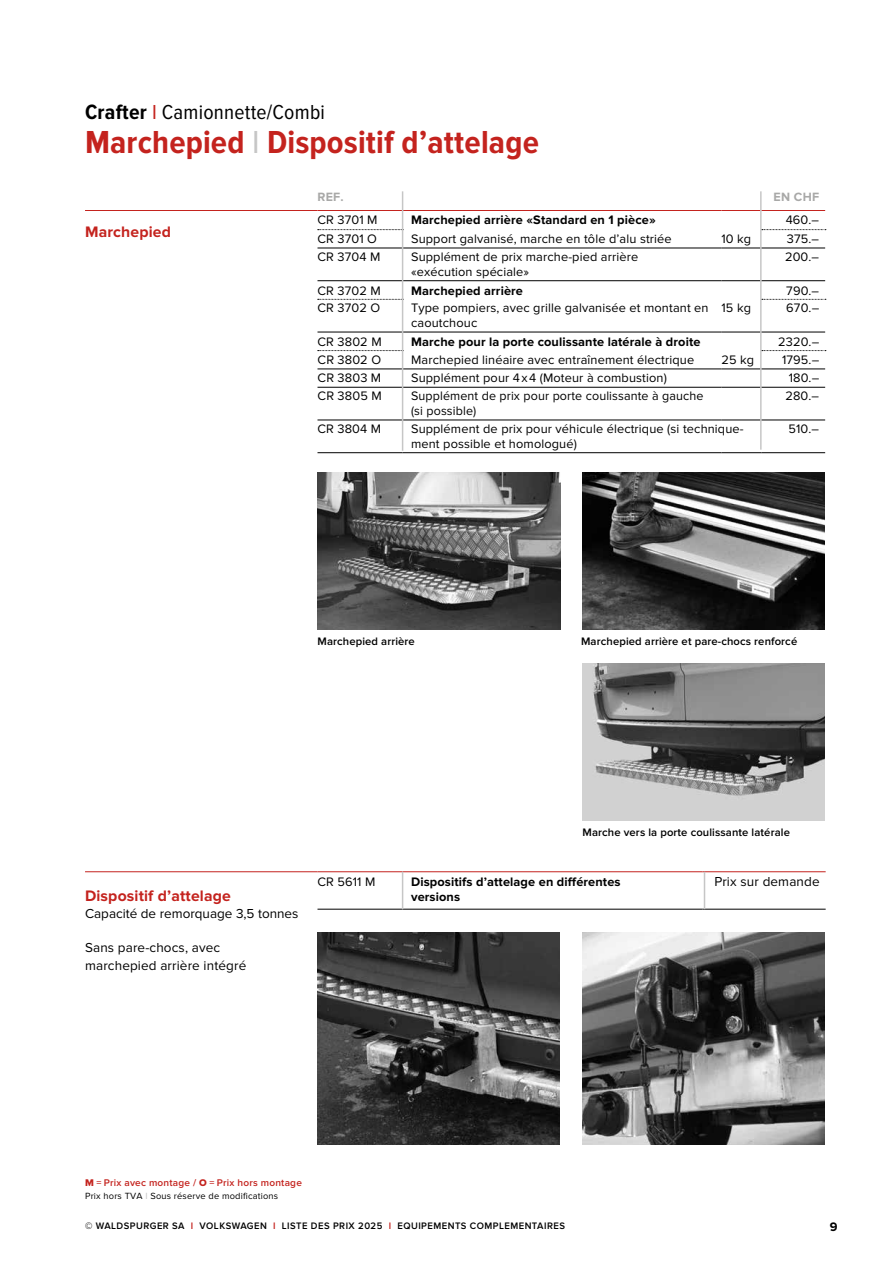
<style>
.page{position:relative;width:893px;height:1263px;background:#fff}
.page>*{position:absolute;margin:0;border:0;box-sizing:border-box;transform-origin:0 0}
.t1{font:700 33px "Proxima Nova Cond";letter-spacing:.005em;color:#c4231e}
.t2{font:21px "Proxima Nova Cond";letter-spacing:.01em;color:#000}
.t3{font:700 15.75px "Proxima Nova";letter-spacing:.01em;color:#c4231e}
.t4{font:13.5px/17.2px "Proxima Nova";letter-spacing:.01em;color:#000}
.t5{font:12.75px/15px "Proxima Nova";letter-spacing:.01em;color:#000}
.t6{font:700 12.75px/15px "Proxima Nova";letter-spacing:.01em;color:#000}
.t7{font:700 12.45px "Proxima Nova";letter-spacing:.02em;color:#a8a8a7}
.t8{font:600 11.25px "Proxima Nova";letter-spacing:.01em;color:#000}
.t9{font:600 10.05px "Proxima Nova";letter-spacing:.02em;color:#c4231e}
.t10{font:600 9.75px "Proxima Nova";letter-spacing:.05em;color:#000}
.t11{font:9.3px "Proxima Nova";letter-spacing:.02em;color:#000}
.s1{font-weight:700;font-size:21.45px}
.s2{color:#c4231e}
.s3{font-weight:400;color:#c6c6c6}
.s4{font-family:"Proxima Nova Extrabld";font-weight:400}
.s5{color:#c6c6c6}
</style>
<div class="page">
<svg style="left:318px;top:229px;width:84px;height:1px"></svg>
<svg style="left:762px;top:229px;width:64px;height:1px"></svg>
<svg style="left:318px;top:299px;width:84px;height:1px"></svg>
<svg style="left:762px;top:299px;width:64px;height:1px"></svg>
<svg style="left:318px;top:350px;width:84px;height:1px"></svg>
<svg style="left:762px;top:350px;width:64px;height:1px"></svg>
<hr style="left:761px;top:387px;width:64px;height:1px;background:#000">
<hr style="left:761px;top:420px;width:64px;height:1px;background:#000">
<hr style="left:317px;top:452px;width:86px;height:1px;background:#000">
<hr style="left:403px;top:452px;width:318px;height:1px;background:#000">
<hr style="left:721px;top:452px;width:40px;height:1px;background:#000">
<hr style="left:761px;top:452px;width:64px;height:1px;background:#000">
<hr style="left:317px;top:248px;width:86px;height:1px;background:#000">
<hr style="left:403px;top:248px;width:318px;height:1px;background:#000">
<hr style="left:721px;top:248px;width:40px;height:1px;background:#000">
<hr style="left:761px;top:248px;width:64px;height:1px;background:#000">
<hr style="left:317px;top:280px;width:86px;height:1px;background:#000">
<hr style="left:403px;top:280px;width:318px;height:1px;background:#000">
<hr style="left:721px;top:280px;width:40px;height:1px;background:#000">
<hr style="left:761px;top:280px;width:64px;height:1px;background:#000">
<hr style="left:317px;top:332px;width:86px;height:1px;background:#000">
<hr style="left:403px;top:332px;width:318px;height:1px;background:#000">
<hr style="left:721px;top:332px;width:40px;height:1px;background:#000">
<hr style="left:317px;top:369px;width:86px;height:1px;background:#000">
<hr style="left:403px;top:369px;width:318px;height:1px;background:#000">
<hr style="left:721px;top:369px;width:40px;height:1px;background:#000">
<hr style="left:761px;top:210px;width:64px;height:1px;background:#c4231e">
<hr style="left:761px;top:332px;width:64px;height:1px;background:#000">
<hr style="left:85px;top:210px;width:232px;height:1px;background:#c4231e">
<hr style="left:317px;top:210px;width:86px;height:1px;background:#c4231e">
<hr style="left:403px;top:210px;width:318px;height:1px;background:#c4231e">
<hr style="left:761px;top:369px;width:64px;height:1px;background:#000">
<hr style="left:317px;top:387px;width:86px;height:1px;background:#000">
<hr style="left:403px;top:387px;width:318px;height:1px;background:#000">
<hr style="left:721px;top:387px;width:40px;height:1px;background:#000">
<hr style="left:317px;top:420px;width:86px;height:1px;background:#000">
<hr style="left:403px;top:420px;width:318px;height:1px;background:#000">
<hr style="left:721px;top:420px;width:40px;height:1px;background:#000">
<hr style="left:721px;top:210px;width:40px;height:1px;background:#c4231e">
<hr style="left:402px;top:191px;width:1px;height:260px;background:#c6c6c6">
<hr style="left:760px;top:191px;width:2px;height:259px;background:#c6c6c6">
<hr style="left:317px;top:909px;width:86px;height:1px;background:#000">
<hr style="left:403px;top:909px;width:299px;height:1px;background:#000">
<hr style="left:702px;top:909px;width:124px;height:1px;background:#000">
<hr style="left:85px;top:871px;width:232px;height:1px;background:#c4231e">
<hr style="left:317px;top:871px;width:86px;height:1px;background:#c4231e">
<hr style="left:403px;top:871px;width:299px;height:1px;background:#c4231e">
<hr style="left:702px;top:871px;width:124px;height:1px;background:#c4231e">
<hr style="left:402px;top:872px;width:1px;height:37px;background:#c6c6c6">
<hr style="left:704px;top:872px;width:1px;height:37px;background:#c6c6c6">
<img style="left:583px;top:663px;width:242px;height:158px">
<img style="left:318px;top:472px;width:242px;height:157px">
<img style="left:583px;top:472px;width:242px;height:157px">
<img style="left:317px;top:932px;width:243px;height:213px">
<img style="left:583px;top:932px;width:242px;height:213px">
<h2 class="t2" style="left:85px;top:100px;width:241px"><span class="s1">Crafter</span> <span class="s2">I</span> Camionnette/Combi</h2>
<h1 class="t1" style="left:85px;top:124px;width:455px">Marchepied <span class="s3">I</span> Dispositif d’attelage</h1>
<p class="t7" style="left:317px;top:190px;width:28px">REF.</p>
<p class="t7" style="left:774px;top:190px;width:47px">EN CHF</p>
<p class="t5" style="left:317px;top:213px;width:62px">CR 3701 M</p>
<p class="t6" style="left:411px;top:213px;width:246px">Marchepied arrière «Standard en 1 pièce»</p>
<p class="t5" style="left:786px;top:213px;width:35px">460.–</p>
<p class="t5" style="left:317px;top:231px;width:61px">CR 3701 O</p>
<p class="t5" style="left:411px;top:231px;width:262px">Support galvanisé, marche en tôle d’alu striée</p>
<p class="t5" style="left:721px;top:231px;width:31px">10 kg</p>
<p class="t5" style="left:787px;top:231px;width:34px">375.–</p>
<p class="t5" style="left:318px;top:249px;width:64px">CR 3704 M</p>
<p class="t5" style="left:411px;top:249px;width:229px">Supplément de prix marche-pied arrière «exécution spéciale»</p>
<p class="t5" style="left:785px;top:249px;width:36px">200.–</p>
<p class="t5" style="left:318px;top:283px;width:65px">CR 3702 M</p>
<p class="t6" style="left:411px;top:283px;width:113px">Marchepied arrière</p>
<p class="t5" style="left:786px;top:283px;width:34px">790.–</p>
<p class="t5" style="left:318px;top:301px;width:64px">CR 3702 O</p>
<p class="t5" style="left:411px;top:301px;width:299px">Type pompiers, avec grille galvanisée et montant en caoutchouc</p>
<p class="t5" style="left:721px;top:301px;width:31px">15 kg</p>
<p class="t5" style="left:786px;top:301px;width:34px">670.–</p>
<p class="t5" style="left:318px;top:334px;width:66px">CR 3802 M</p>
<p class="t6" style="left:411px;top:334px;width:291px">Marche pour la porte coulissante latérale à droite</p>
<p class="t5" style="left:778px;top:334px;width:43px">2320.–</p>
<p class="t5" style="left:318px;top:352px;width:65px">CR 3802 O</p>
<p class="t5" style="left:411px;top:352px;width:285px">Marchepied linéaire avec entraînement électrique</p>
<p class="t5" style="left:722px;top:352px;width:34px">25 kg</p>
<p class="t5" style="left:782px;top:352px;width:39px">1795.–</p>
<p class="t5" style="left:318px;top:370px;width:65px">CR 3803 M</p>
<p class="t5" style="left:411px;top:370px;width:257px">Supplément pour 4x4 (Moteur à combustion)</p>
<p class="t5" style="left:789px;top:370px;width:32px">180.–</p>
<p class="t5" style="left:318px;top:389px;width:66px">CR 3805 M</p>
<p class="t5" style="left:411px;top:389px;width:294px">Supplément de prix pour porte coulissante à gauche (si possible)</p>
<p class="t5" style="left:785px;top:389px;width:35px">280.–</p>
<p class="t5" style="left:317px;top:421px;width:65px">CR 3804 M</p>
<p class="t5" style="left:411px;top:421px;width:334px">Supplément de prix pour véhicule électrique (si technique&shy;ment possible et homologué)</p>
<p class="t5" style="left:788px;top:421px;width:32px">510.–</p>
<p class="t3" style="left:85px;top:222px;width:87px">Marchepied</p>
<p class="t8" style="left:317px;top:634px;width:99px">Marchepied arrière</p>
<p class="t8" style="left:581px;top:634px;width:218px">Marchepied arrière et pare-chocs renforcé</p>
<p class="t3" style="left:85px;top:886px;width:147px">Dispositif d’attelage</p>
<p class="t4" style="left:85px;top:905px;width:215px">Capacité de remorquage 3,5 tonnes</p>
<p class="t4" style="left:85px;top:939px;width:163px">Sans pare-chocs, avec marchepied arrière intégré</p>
<p class="t8" style="left:583px;top:826px;width:209px">Marche vers la porte coulissante latérale</p>
<p class="t5" style="left:317px;top:874px;width:59px">CR 5611 M</p>
<p class="t6" style="left:411px;top:874px;width:211px">Dispositifs d’attelage en différentes versions</p>
<p class="t4" style="left:714px;top:873px;width:107px">Prix sur demande</p>
<p class="t9" style="left:85px;top:1177px;width:218px"><span class="s4">M</span> = Prix avec montage / <span class="s4">O</span> = Prix hors montage</p>
<p class="t11" style="left:85px;top:1190px;width:195px">Prix hors TVA <span class="s5">I</span> Sous réserve de modifications</p>
<p class="t10" style="left:85px;top:1220px;width:481px">© WALDSPURGER SA <span class="s2">I</span> VOLKSWAGEN <span class="s2">I</span> LISTE DES PRIX 2025 <span class="s2">I</span> EQUIPEMENTS COMPLEMENTAIRES</p>
<p class="t6" style="left:830px;top:1219px;width:9px">9</p>
</div>
